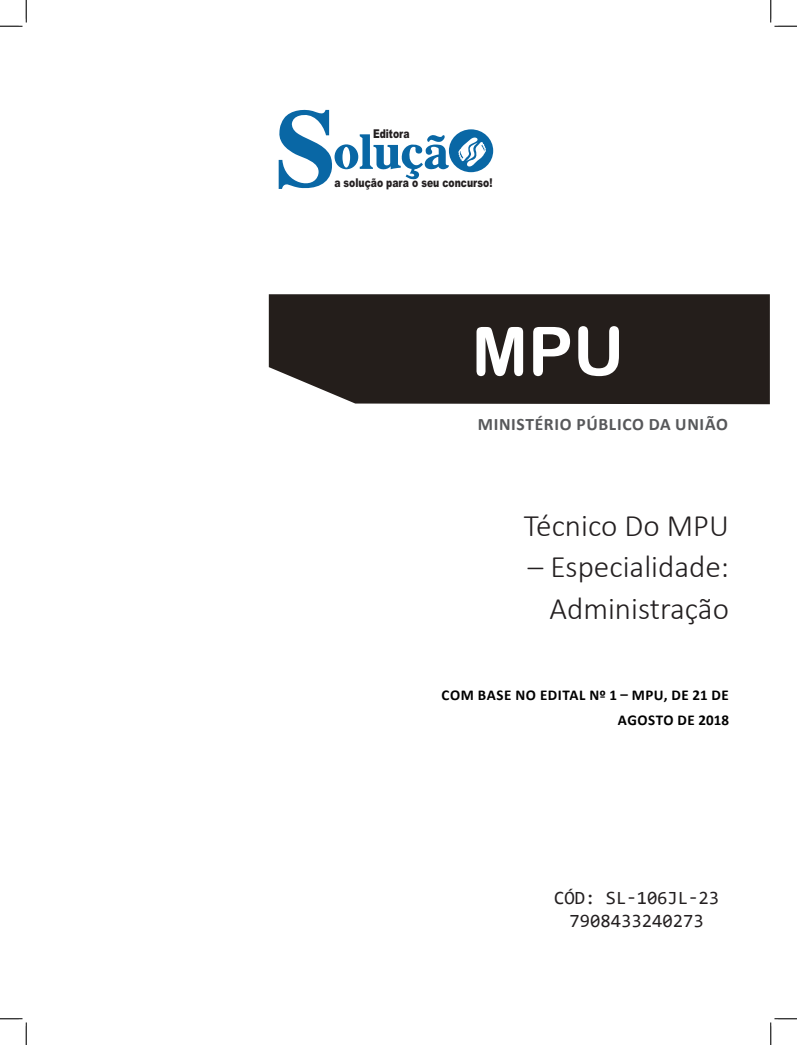
<style>
.page{position:relative;width:797px;height:1045px;background:#fff}
.page>*{position:absolute;margin:0;border:0;box-sizing:border-box;transform-origin:0 0}
.TÍTULO_MATÉRIA{font:67.5px "Arial Rounded MT Bold";color:#fff}
.CARGO{font:300 31.25px/41.2px "Calibri";color:#231f20;text-align:right}
.SKU_CÓD{font:18.75px "Consolas";color:#231f20}
.SUBTÍTULO{font:700 17.5px "Calibri";letter-spacing:.04em;color:#57585a}
.EDITAL{font:700 15px/25px "Calibri";letter-spacing:.04em;color:#000;text-align:right}
.t1{font:900 12.12px "Arial";color:#231f20;scale:.76 1}
</style>
<div class="page">
<div style="left:269px;top:294px;width:500px;height:110px;background:#241e1b"></div>
<svg style="left:279px;top:110px;width:214px;height:79px"></svg>
<svg style="left:0;top:0;width:27px;height:27px"></svg>
<svg style="left:0;top:1018px;width:27px;height:27px"></svg>
<svg style="left:770px;top:0;width:27px;height:27px"></svg>
<svg style="left:770px;top:1018px;width:27px;height:27px"></svg>
<p class="t1" style="left:373px;top:125px;width:50px">Editora</p>
<p class="t1" style="left:334px;top:174px;width:210px">a solução para o seu concurso!</p>
<p class="TÍTULO_MATÉRIA" style="left:471px;top:311px;width:154px">MPU</p>
<p class="SUBTÍTULO" style="left:477px;top:412px;width:252px">MINISTÉRIO PÚBLICO DA UNIÃO</p>
<p class="CARGO" style="left:524px;top:505px;width:206px">Técnico Do MPU</p>
<p class="CARGO" style="left:527px;top:546px;width:203px">– Especialidade:<br>Administração</p>
<p class="EDITAL" style="left:441px;top:682px;width:289px">COM BASE NO EDITAL Nº 1 – MPU, DE 21 DE<br>AGOSTO DE 2018</p>
<p class="SKU_CÓD" style="left:554px;top:885px;width:166px">CÓD: SL-106JL-23</p>
<p class="SKU_CÓD" style="left:569px;top:907px;width:136px">7908433240273</p>
</div>
